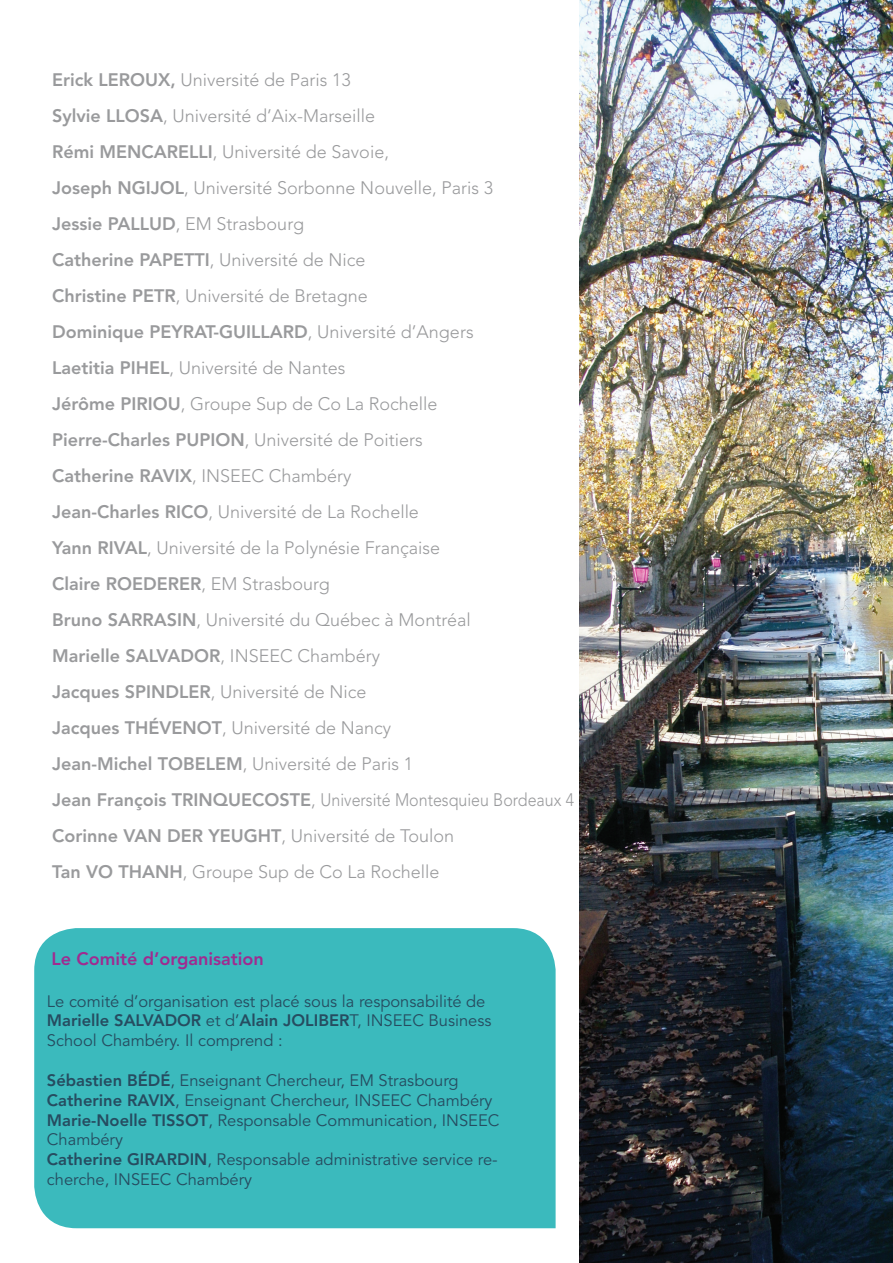
<style>
.page{position:relative;width:893px;height:1263px;background:#fff}
.page>*{position:absolute;margin:0;border:0;box-sizing:border-box;transform-origin:0 0}
.t1{font:300 18px/36px "Avenir LT Std";color:#999a9c}
.t2{font:800 18px "Avenir LT Std";color:#a02b90}
.t3{font:16.5px/19.8px "Avenir LT Std";color:#264c60}
.s1{font-weight:800}
</style>
<div class="page">
<div style="left:34px;top:928px;width:522px;height:300px;background:#3bbabd"></div>
<img style="left:580px;top:0;width:313px;height:1263px">
<p class="t1" style="left:52px;top:62px;width:523px"><span class="s1">Erick LEROUX,</span> Université de Paris 13<br><span class="s1">Sylvie LLOSA</span>, Université d’Aix-Marseille<br><span class="s1">Rémi MENCARELLI</span>, Université de Savoie,<br><span class="s1">Joseph NGIJOL</span>, Université Sorbonne Nouvelle, Paris 3<br><span class="s1">Jessie PALLUD</span>, EM Strasbourg<br><span class="s1">Catherine PAPETTI</span>, Université de Nice<br><span class="s1">Christine PETR</span>, Université de Bretagne<br><span class="s1">Dominique PEYRAT-GUILLARD</span>, Université d’Angers<br><span class="s1">Laetitia PIHEL</span>, Université de Nantes<br><span class="s1">Jérôme PIRIOU</span>, Groupe Sup de Co La Rochelle<br><span class="s1">Pierre-Charles PUPION</span>, Université de Poitiers<br><span class="s1">Catherine RAVIX</span>, INSEEC Chambéry<br><span class="s1">Jean-Charles RICO</span>, Université de La Rochelle<br><span class="s1">Yann RIVAL</span>, Université de la Polynésie Française<br><span class="s1">Claire ROEDERER</span>, EM Strasbourg<br><span class="s1">Bruno SARRASIN</span>, Université du Québec à Montréal<br><span class="s1">Marielle SALVADOR</span>, INSEEC Chambéry<br><span class="s1">Jacques SPINDLER</span>, Université de Nice<br><span class="s1">Jacques THÉVENOT</span>, Université de Nancy<br><span class="s1">Jean-Michel TOBELEM</span>, Université de Paris 1<br><span class="s1">Jean François TRINQUECOSTE</span>, Université Montesquieu Bordeaux 4<br><span class="s1">Corinne VAN DER YEUGHT</span>, Université de Toulon<br><span class="s1">Tan VO THANH</span>, Groupe Sup de Co La Rochelle</p>
<p class="t2" style="left:51px;top:948px;width:214px">Le Comité d’organisation</p>
<p class="t3" style="left:47px;top:991px;width:446px">Le comité d’organisation est placé sous la responsabilité de<br><span class="s1">Marielle SALVADOR</span> et d’<span class="s1">Alain JOLIBER</span>T, INSEEC Business<br>School Chambéry. Il comprend :</p>
<p class="t3" style="left:47px;top:1071px;width:454px"><span class="s1">Sébastien BÉDÉ</span>, Enseignant Chercheur, EM Strasbourg <span class="s1">Catherine RAVIX</span>, Enseignant Chercheur, INSEEC Chambéry <span class="s1">Marie-Noelle TISSOT</span>, Responsable Communication, INSEEC Chambéry<br><span class="s1">Catherine GIRARDIN</span>, Responsable administrative service re&shy;cherche, INSEEC Chambéry</p>
</div>
